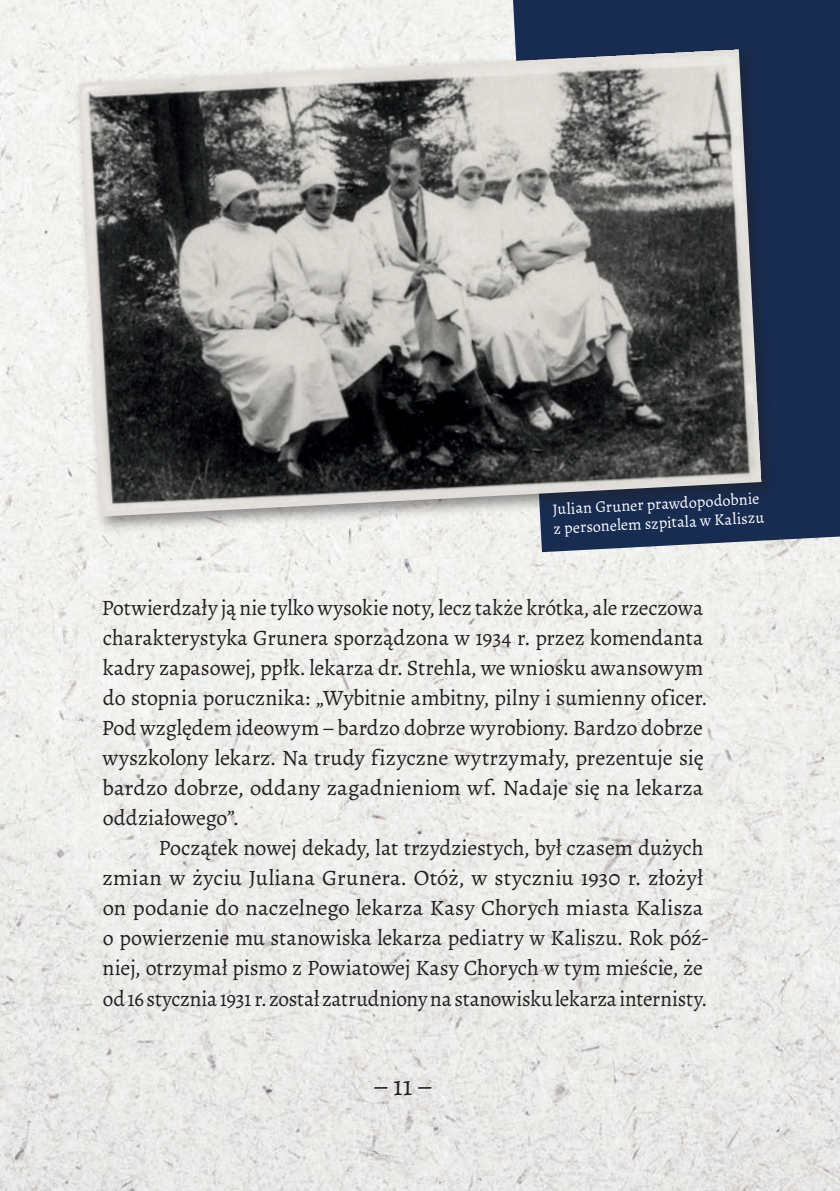
<style>
.page{position:relative;width:840px;height:1191px;background:#fff}
.page>*{position:absolute;margin:0;border:0;box-sizing:border-box;transform-origin:0 0}
.t1{font:28px "Alegreya";color:#231f20}
.Akapit{font:22px/30px "Alegreya";letter-spacing:-.005em;color:#231f20}
.Podpisy{font:16px/19px "Alegreya";color:#fff}
</style>
<div class="page">
<img style="left:0;top:0;width:839px;height:1191px">
<div style="left:512px;top:0;width:327px;height:552px;background:#182c51"></div>
<div style="left:73px;top:43px;width:705px;height:491px;background:#231f20;opacity:.5"></div>
<img style="left:78px;top:49px;width:683px;height:467px">
<p class="Podpisy" style="left:552px;top:500px;width:212px;rotate:-3deg">Julian Gruner prawdopodobnie z personelem szpitala w Kaliszu</p>
<p class="Akapit" style="left:102px;top:592px;width:606px">Potwierdzały ją nie tylko wysokie noty, lecz także krótka, ale rzeczowa charakterystyka Grunera sporządzona w 1934 r. przez komendanta kadry zapasowej, ppłk. lekarza dr. Strehla, we wniosku awansowym do stopnia porucznika: „Wybitnie ambitny, pilny i sumienny oficer.<br>Pod względem ideowym – bardzo dobrze wyrobiony. Bardzo dobrze wyszkolony lekarz. Na trudy fizyczne wytrzymały, prezentuje się bardzo dobrze, oddany zagadnieniom wf. Nadaje się na lekarza oddziałowego”.</p>
<p class="Akapit" style="left:102px;top:833px;width:607px;text-indent:56px">Początek nowej dekady, lat trzydziestych, był czasem dużych zmian w życiu Juliana Grunera. Otóż, w styczniu 1930 r. złożył on podanie do naczelnego lekarza Kasy Chorych miasta Kalisza o powierzenie mu stanowiska lekarza pediatry w Kaliszu. Rok póź&shy;niej, otrzymał pismo z Powiatowej Kasy Chorych w tym mieście, że od 16 stycznia 1931 r. został zatrudniony na stanowisku lekarza internisty.</p>
<p class="t1" style="left:374px;top:1068px;width:58px">– 11 –</p>
</div>
